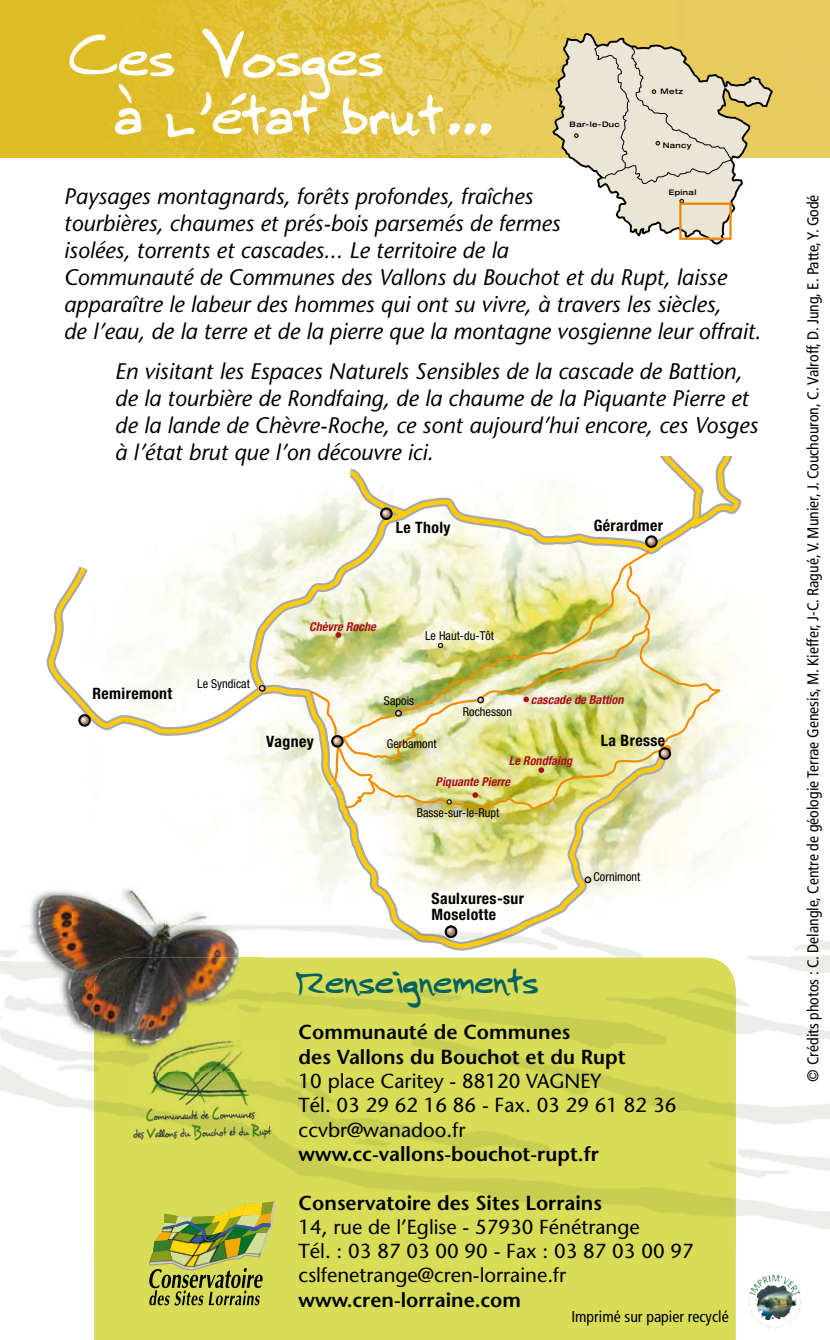
<style>
.page{position:relative;width:830px;height:1340px;background:#fff}
.page>*{position:absolute;margin:0;border:0;box-sizing:border-box;transform-origin:0 0}
.t1{font:54px/58.5px "Quinlan Script";color:#fff}
.t2{font:33.75px "Quinlan Script";color:#fff}
.t3{font:33.75px "Quinlan Script";color:#00615e}
.t4{font:italic 22.5px/27px "Stone Sans";color:#000}
.t5{font:20.25px/24.3px "Stone Sans";color:#000}
.t6{font:600 20.25px/24.3px "Stone Sans";color:#000}
.t7{font:condensed 15.75px "Frutiger";color:#000}
.t8{font:700 condensed 15.75px/15.8px "Helvetica Neue";letter-spacing:.025em;color:#000}
.t9{font:condensed 12.15px "Helvetica Neue";color:#000}
.t10{font:italic 700 condensed 12.15px/20.9px "Helvetica Neue";color:#a8111c}
.t11{font:500 expanded 7.65px "Helvetica Neue";letter-spacing:.05em;color:#000}
</style>
<div class="page">
<svg style="left:664px;top:604px;width:56px;height:205px"></svg>
<svg style="left:49px;top:567px;width:259px;height:218px"></svg>
<svg style="left:251px;top:456px;width:450px;height:235px"></svg>
<svg style="left:332px;top:808px;width:332px;height:117px"></svg>
<svg style="left:689px;top:456px;width:53px;height:73px"></svg>
<svg style="left:350px;top:469px;width:56px;height:51px"></svg>
<svg style="left:78px;top:714px;width:13px;height:12px"></svg>
<svg style="left:259px;top:685px;width:6px;height:6px"></svg>
<svg style="left:584px;top:876px;width:7px;height:7px"></svg>
<img style="left:308px;top:535px;width:362px;height:273px">
<div style="left:94px;top:1252px;width:641px;height:87px;background:#d8dc57"></div>
<img style="left:0;top:0;width:829px;height:157px">
<img style="left:0;top:935px;width:829px;height:317px">
<img style="left:394px;top:925px;width:140px;height:25px">
<img style="left:397px;top:925px;width:132px;height:23px">
<svg style="left:444px;top:925px;width:13px;height:13px"></svg>
<img style="left:94px;top:957px;width:641px;height:295px">
<svg style="left:149px;top:1201px;width:126px;height:104px"></svg>
<img style="left:129px;top:1039px;width:148px;height:103px">
<svg style="left:550px;top:32px;width:224px;height:213px"></svg>
<svg style="left:593px;top:45px;width:139px;height:139px"></svg>
<svg style="left:574px;top:134px;width:4px;height:4px"></svg>
<svg style="left:679px;top:199px;width:52px;height:41px"></svg>
<img style="left:239px;top:925px;width:22px;height:114px">
<img style="left:13px;top:925px;width:81px;height:146px">
<img style="left:94px;top:1050px;width:35px;height:21px">
<img style="left:129px;top:1039px;width:132px;height:32px">
<img style="left:26px;top:883px;width:213px;height:167px">
<img style="left:73px;top:925px;width:166px;height:10px">
<img style="left:94px;top:957px;width:145px;height:93px">
<img style="left:129px;top:1039px;width:110px;height:11px">
<img style="left:750px;top:1274px;width:43px;height:19px">
<img style="left:161px;top:1226px;width:66px;height:40px">
<h2 class="t2" style="left:37px;top:14px;width:349px">Situation / Contacts</h2>
<h1 class="t1" style="left:114px;top:27px;width:385px;text-indent:-48px">Ces Vosges<br>à l’état brut…</h1>
<p class="t11" style="left:569px;top:120px;width:52px">Bar-le-Duc</p>
<p class="t11" style="left:660px;top:87px;width:24px">Metz</p>
<p class="t11" style="left:662px;top:140px;width:30px">Nancy</p>
<p class="t4" style="left:64px;top:183px;width:698px">Paysages montagnards, forêts profondes, fraîches<br>tourbières, chaumes et prés-bois parsemés de fermes<br>isolées, torrents et cascades... Le territoire de la<br>Communauté de Communes des Vallons du Bouchot et du Rupt, laisse apparaître le labeur des hommes qui ont su vivre, à travers les siècles,<br>de l’eau, de la terre et de la pierre que la montagne vosgienne leur offrait.</p>
<p class="t4" style="left:115px;top:358px;width:644px">En visitant les Espaces Naturels Sensibles de la cascade de Battion, de la tourbière de Rondfaing, de la chaume de la Piquante Pierre et de la lande de Chèvre-Roche, ce sont aujourd’hui encore, ces Vosges à l’état brut que l’on découvre ici.</p>
<p class="t11" style="left:668px;top:187px;width:29px">Epinal</p>
<p class="t8" style="left:395px;top:519px;width:56px">Le Tholy</p>
<p class="t8" style="left:593px;top:517px;width:71px">Gérardmer</p>
<p class="t8" style="left:92px;top:685px;width:81px">Remiremont</p>
<p class="t9" style="left:197px;top:677px;width:54px">Le Syndicat</p>
<p class="t10" style="left:309px;top:615px;width:68px">Chèvre Roche</p>
<p class="t9" style="left:425px;top:628px;width:70px">Le Haut-du-Tôt</p>
<p class="t8" style="left:266px;top:733px;width:49px">Vagney</p>
<p class="t9" style="left:384px;top:693px;width:32px">Sapois</p>
<p class="t9" style="left:386px;top:737px;width:51px">Gerbamont</p>
<p class="t9" style="left:462px;top:705px;width:51px">Rochesson</p>
<p class="t10" style="left:530px;top:688px;width:94px">cascade de Battion</p>
<p class="t8" style="left:600px;top:731px;width:66px">La Bresse</p>
<p class="t10" style="left:435px;top:750px;width:138px;text-indent:73px">Le Rondfaing<br>Piquante Pierre</p>
<p class="t9" style="left:416px;top:805px;width:84px">Basse-sur-le-Rupt</p>
<p class="t8" style="left:431px;top:890px;width:94px">Saulxures-sur<br>Moselotte</p>
<h2 class="t3" style="left:295px;top:954px;width:244px">Renseignements</h2>
<p class="t9" style="left:593px;top:869px;width:48px">Cornimont</p>
<p class="t6" style="left:298px;top:1020px;width:328px">Communauté de Communes<br>des Vallons du Bouchot et du Rupt</p>
<p class="t5" style="left:298px;top:1068px;width:379px">10 place Caritey - 88120 VAGNEY<br>Tél. 03 29 62 16 86 - Fax. 03 29 61 82 36 ccvbr@wanadoo.fr</p>
<p class="t6" style="left:298px;top:1141px;width:302px">www.cc-vallons-bouchot-rupt.fr</p>
<p class="t6" style="left:298px;top:1190px;width:305px">Conservatoire des Sites Lorrains</p>
<p class="t5" style="left:298px;top:1214px;width:396px">14, rue de l’Eglise - 57930 Fénétrange<br>Tél. : 03 87 03 00 90 - Fax : 03 87 03 00 97 cslfenetrange@cren-lorraine.fr</p>
<p class="t6" style="left:298px;top:1287px;width:224px">www.cren-lorraine.com</p>
<p class="t7" style="left:571px;top:1306px;width:159px">Imprimé sur papier recyclé</p>
<p class="t7" style="left:803px;top:1081px;width:888px;rotate:-90deg">© Crédits photos : C. Delangle, Centre de géologie Terrae Genesis, M. Kieffer, J-C. Ragué, V. Munier, J. Couchouron, C. Valroff, D. Jung, E. Patte, Y. Godé</p>
</div>
